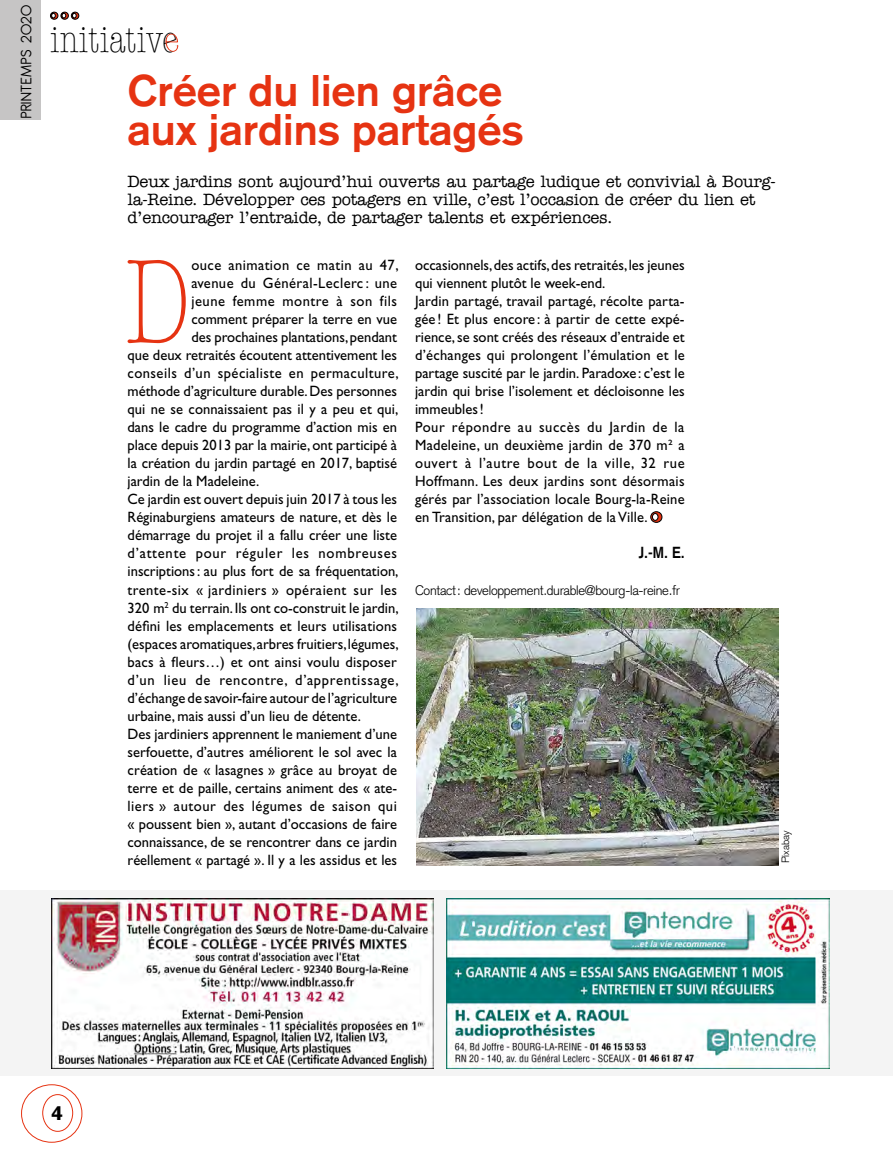
<style>
.page{position:relative;width:893px;height:1149px;background:#fff}
.page>*{position:absolute;margin:0;border:0;box-sizing:border-box;transform-origin:0 0}
.t1{font:300 condensed 120.45px "American Typewriter";color:#e63312}
.t2{font:700 43.5px/39px "Akzidenz Grotesk";color:#e63312}
.t3{font:37.5px "American Typewriter Light Cond A";color:#000}
.t4{font:900 20.1px "Akzidenz Grotesk";color:#000}
.t5{font:500 16.5px/18px "American Typewriter";letter-spacing:-.01em;color:#000}
.t6{font:16.5px "Antipasto";letter-spacing:.04em;color:#000}
.t7{font:700 15.75px "Akzidenz Grotesk";color:#000;scale:.9 1}
.t8{font:15px/18px "Gill Sans";color:#000}
.t9{font:15px "Gill Sans";letter-spacing:.03em;color:#000}
.t10{font:15px "Gill Sans";letter-spacing:.035em;color:#000}
.t11{font:15px "Gill Sans";letter-spacing:.05em;color:#000}
.t12{font:15px "Gill Sans";letter-spacing:.055em;color:#000}
.t13{font:300 13.5px "Akzidenz Grotesk";letter-spacing:-.02em;color:#000}
.t14{font:300 10.5px "Akzidenz Grotesk";color:#000}
</style>
<div class="page">
<svg style="left:21px;top:1084px;width:61px;height:58px"></svg>
<div style="left:0;top:0;width:40px;height:119px;background:#c6c5c5"></div>
<svg style="left:50px;top:12px;width:29px;height:7px"></svg>
<svg style="left:165px;top:34px;width:14px;height:18px"></svg>
<svg style="left:651px;top:511px;width:11px;height:11px"></svg>
<img style="left:417px;top:608px;width:361px;height:256px">
<div style="left:0;top:890px;width:893px;height:185px;background:#f4f4f4"></div>
<img style="left:51px;top:898px;width:383px;height:169px">
<img style="left:446px;top:898px;width:383px;height:169px">
<p class="t6" style="left:17px;top:118px;width:115px;rotate:-90deg">PRINTEMPS 2020</p>
<h3 class="t3" style="left:50px;top:20px;width:129px">initiative</h3>
<h2 class="t2" style="left:128px;top:71px;width:397px">Créer du lien grâce aux jardins partagés</h2>
<p class="t5" style="left:128px;top:172px;width:650px">Deux jardins sont aujourd’hui ouverts au partage ludique et convivial à Bourg&shy;la-Reine. Développer ces potagers en ville, c’est l’occasion de créer du lien et d’encourager l’entraide, de partager talents et expériences.</p>
<h1 class="t1" style="left:124px;top:239px;width:69px">D</h1>
<p class="t9" style="left:191px;top:256px;width:209px">ouce animation ce matin au 47,</p>
<p class="t9" style="left:191px;top:274px;width:207px">avenue du Général-Leclerc : une</p>
<p class="t10" style="left:191px;top:292px;width:207px">jeune femme montre à son fils</p>
<p class="t8" style="left:191px;top:310px;width:207px">comment préparer la terre en vue</p>
<p class="t8" style="left:191px;top:328px;width:207px">des prochaines plantations, pendant</p>
<p class="t8" style="left:128px;top:346px;width:271px">que deux retraités écoutent attentivement les</p>
<p class="t9" style="left:128px;top:364px;width:273px">conseils d’un spécialiste en permaculture,</p>
<p class="t8" style="left:128px;top:382px;width:271px">méthode d’agriculture durable. Des personnes</p>
<p class="t8" style="left:128px;top:400px;width:272px">qui ne se connaissaient pas il y a peu et qui,</p>
<p class="t8" style="left:128px;top:418px;width:271px">dans le cadre du programme d’action mis en</p>
<p class="t8" style="left:128px;top:436px;width:271px">place depuis 2013 par la mairie, ont participé à</p>
<p class="t8" style="left:128px;top:454px;width:271px">la création du jardin partagé en 2017, baptisé</p>
<p class="t8" style="left:128px;top:472px;width:133px">jardin de la Madeleine.</p>
<p class="t8" style="left:128px;top:490px;width:271px">Ce jardin est ouvert depuis juin 2017 à tous les</p>
<p class="t8" style="left:128px;top:508px;width:271px">Réginaburgiens amateurs de nature, et dès le</p>
<p class="t8" style="left:128px;top:526px;width:271px">démarrage du projet il a fallu créer une liste</p>
<p class="t12" style="left:128px;top:544px;width:271px">d’attente pour réguler les nombreuses</p>
<p class="t8" style="left:128px;top:562px;width:272px">inscriptions: au plus fort de sa fréquentation,</p>
<p class="t9" style="left:128px;top:580px;width:271px">trente-six « jardiniers » opéraient sur les</p>
<p class="t8" style="left:128px;top:598px;width:272px">320 m<sup>2</sup> du terrain. Ils ont co-construit le jardin,</p>
<p class="t8" style="left:128px;top:616px;width:271px">défini les emplacements et leurs utilisations</p>
<p class="t8" style="left:128px;top:634px;width:272px">(espaces aromatiques, arbres fruitiers, légumes,</p>
<p class="t8" style="left:128px;top:652px;width:271px">bacs à fleurs…) et ont ainsi voulu disposer</p>
<p class="t11" style="left:128px;top:670px;width:273px">d’un lieu de rencontre, d’apprentissage,</p>
<p class="t8" style="left:128px;top:688px;width:271px">d’échange de savoir-faire autour de l’agriculture</p>
<p class="t8" style="left:128px;top:706px;width:235px">urbaine, mais aussi d’un lieu de détente.</p>
<p class="t8" style="left:128px;top:724px;width:271px">Des jardiniers apprennent le maniement d’une</p>
<p class="t8" style="left:128px;top:742px;width:271px">serfouette, d’autres améliorent le sol avec la</p>
<p class="t8" style="left:128px;top:760px;width:271px">création de « lasagnes » grâce au broyat de</p>
<p class="t8" style="left:128px;top:778px;width:271px">terre et de paille, certains animent des « ate-</p>
<p class="t10" style="left:128px;top:796px;width:271px">liers » autour des légumes de saison qui</p>
<p class="t8" style="left:128px;top:814px;width:271px">« poussent bien », autant d’occasions de faire</p>
<p class="t8" style="left:128px;top:832px;width:271px">connaissance, de se rencontrer dans ce jardin</p>
<p class="t8" style="left:128px;top:850px;width:271px">réellement « partagé ». Il y a les assidus et les</p>
<p class="t8" style="left:415px;top:256px;width:271px">occasionnels, des actifs, des retraités, les jeunes qui viennent plutôt le week-end.<br>Jardin partagé, travail partagé, récolte parta&shy;gée ! Et plus encore : à partir de cette expé&shy;rience, se sont créés des réseaux d’entraide et d’échanges qui prolongent l’émulation et le partage suscité par le jardin. Paradoxe : c’est le jardin qui brise l’isolement et décloisonne les immeubles!<br>Pour répondre au succès du Jardin de la Madeleine, un deuxième jardin de 370 m² a ouvert à l’autre bout de la ville, 32 rue Hoffmann. Les deux jardins sont désormais gérés par l’association locale Bourg-la-Reine en Transition, par délégation de la Ville.</p>
<p class="t7" style="left:639px;top:543px;width:53px">J.-M. E.</p>
<p class="t13" style="left:415px;top:581px;width:266px">Contact: developpement.durable@bourg-la-reine.fr</p>
<p class="t14" style="left:779px;top:863px;width:34px;rotate:-90deg">Pixabay</p>
<h3 class="t4" style="left:51px;top:1100px;width:13px">4</h3>
</div>
